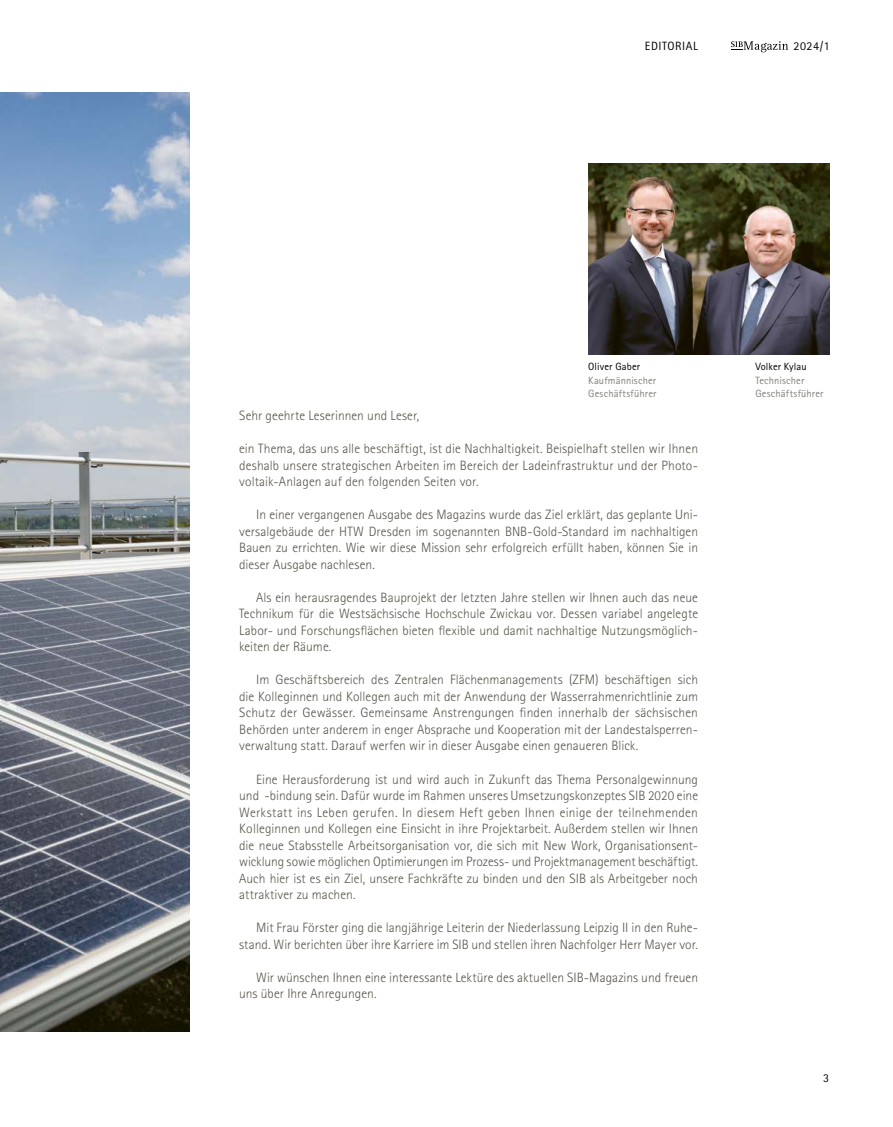
<style>
.page{position:relative;width:893px;height:1127px;background:#fff}
.page>*{position:absolute;margin:0;border:0;box-sizing:border-box;transform-origin:0 0}
.P_-_Editorial{font:300 13.5px/16.5px "Rotis Sans Serif Pro";color:#57544b;text-align:justify}
.P_-_Editorial_-_ohne_Einzug{font:300 13.5px/16.5px "Rotis Sans Serif Pro";letter-spacing:.005em;color:#57544b;text-align:justify}
.t1{font:12px "Rotis Sans Serif Pro";letter-spacing:.05em;color:#000}
.P_-_Bildunterschrift_-_linksbündig{font:10.5px "Rotis Sans Serif Pro";letter-spacing:.015em;color:#81807a}
.P_-_Bildunterschrift_-_linksbündig-2{font:10.5px "Rotis Sans Serif Pro";letter-spacing:.01em;color:#000}
</style>
<div class="page">
<img style="left:0;top:92px;width:190px;height:939px">
<img style="left:588px;top:164px;width:242px;height:190px">
<svg style="left:731px;top:41px;width:57px;height:11px"></svg>
<p class="t1" style="left:645px;top:39px;width:55px">EDITORIAL</p>
<p class="t1" style="left:794px;top:39px;width:38px">2024/1</p>
<p class="P_-_Bildunterschrift_-_linksbündig-2" style="left:588px;top:360px;width:53px">Oliver Gaber</p>
<p class="P_-_Bildunterschrift_-_linksbündig" style="left:588px;top:374px;width:69px">Kaufmännischer</p>
<p class="P_-_Bildunterschrift_-_linksbündig" style="left:588px;top:387px;width:70px">Geschäftsführer</p>
<p class="P_-_Editorial_-_ohne_Einzug" style="left:239px;top:408px;width:182px">Sehr geehrte Leserinnen und Leser,</p>
<p class="P_-_Editorial_-_ohne_Einzug" style="left:239px;top:441px;width:460px">ein Thema, das uns alle beschäftigt, ist die Nachhaltigkeit. Beispielhaft stellen wir Ihnen deshalb unsere strategischen Arbeiten im Bereich der Ladeinfrastruktur und der Photo&shy;voltaik-Anlagen auf den folgenden Seiten vor.</p>
<p class="P_-_Editorial" style="left:239px;top:507px;width:460px;text-indent:17px">In einer vergangenen Ausgabe des Magazins wurde das Ziel erklärt, das geplante Uni&shy;versalgebäude der HTW Dresden im sogenannten BNB-Gold-Standard im nachhaltigen Bauen zu errichten. Wie wir diese Mission sehr erfolgreich erfüllt haben, können Sie in dieser Ausgabe nachlesen.</p>
<p class="P_-_Editorial" style="left:239px;top:589px;width:460px;text-indent:17px">Als ein herausragendes Bauprojekt der letzten Jahre stellen wir Ihnen auch das neue Technikum für die Westsächsische Hochschule Zwickau vor. Dessen variabel angelegte Labor- und Forschungsflächen bieten flexible und damit nachhaltige Nutzungsmöglich&shy;keiten der Räume.</p>
<p class="P_-_Editorial" style="left:239px;top:672px;width:460px;text-indent:17px">Im Geschäftsbereich des Zentralen Flächenmanagements (ZFM) beschäftigen sich die Kolleginnen und Kollegen auch mit der Anwendung der Wasserrahmenrichtlinie zum Schutz der Gewässer. Gemeinsame Anstrengungen finden innerhalb der sächsischen Behörden unter anderem in enger Absprache und Kooperation mit der Landestalsperren&shy;verwaltung statt. Darauf werfen wir in dieser Ausgabe einen genaueren Blick.</p>
<p class="P_-_Editorial" style="left:239px;top:771px;width:460px;text-indent:17px">Eine Herausforderung ist und wird auch in Zukunft das Thema Personalgewinnung und -bindung sein. Dafür wurde im Rahmen unseres Umsetzungskonzeptes SIB 2020 eine Werkstatt ins Leben gerufen. In diesem Heft geben Ihnen einige der teilnehmenden Kolleginnen und Kollegen eine Einsicht in ihre Projektarbeit. Außerdem stellen wir Ihnen die neue Stabsstelle Arbeitsorganisation vor, die sich mit New Work, Organisationsent&shy;wicklung sowie möglichen Optimierungen im Prozess- und Projektmanagement beschäftigt.<br>Auch hier ist es ein Ziel, unsere Fachkräfte zu binden und den SIB als Arbeitgeber noch attraktiver zu machen.</p>
<p class="P_-_Editorial" style="left:239px;top:919px;width:460px;text-align:right">Mit Frau Förster ging die langjährige Leiterin der Niederlassung Leipzig II in den Ruhe&shy;stand. Wir berichten über ihre Karriere im SIB und stellen ihren Nachfolger Herr Mayer vor.</p>
<p class="P_-_Editorial" style="left:239px;top:969px;width:460px;text-indent:17px">Wir wünschen Ihnen eine interessante Lektüre des aktuellen SIB-Magazins und freuen uns über Ihre Anregungen.</p>
<p class="P_-_Bildunterschrift_-_linksbündig-2" style="left:755px;top:360px;width:53px">Volker Kylau</p>
<p class="P_-_Bildunterschrift_-_linksbündig" style="left:755px;top:374px;width:50px">Technischer</p>
<p class="P_-_Bildunterschrift_-_linksbündig" style="left:755px;top:387px;width:70px">Geschäftsführer</p>
<p class="t1" style="left:823px;top:1071px;width:7px">3</p>
</div>
